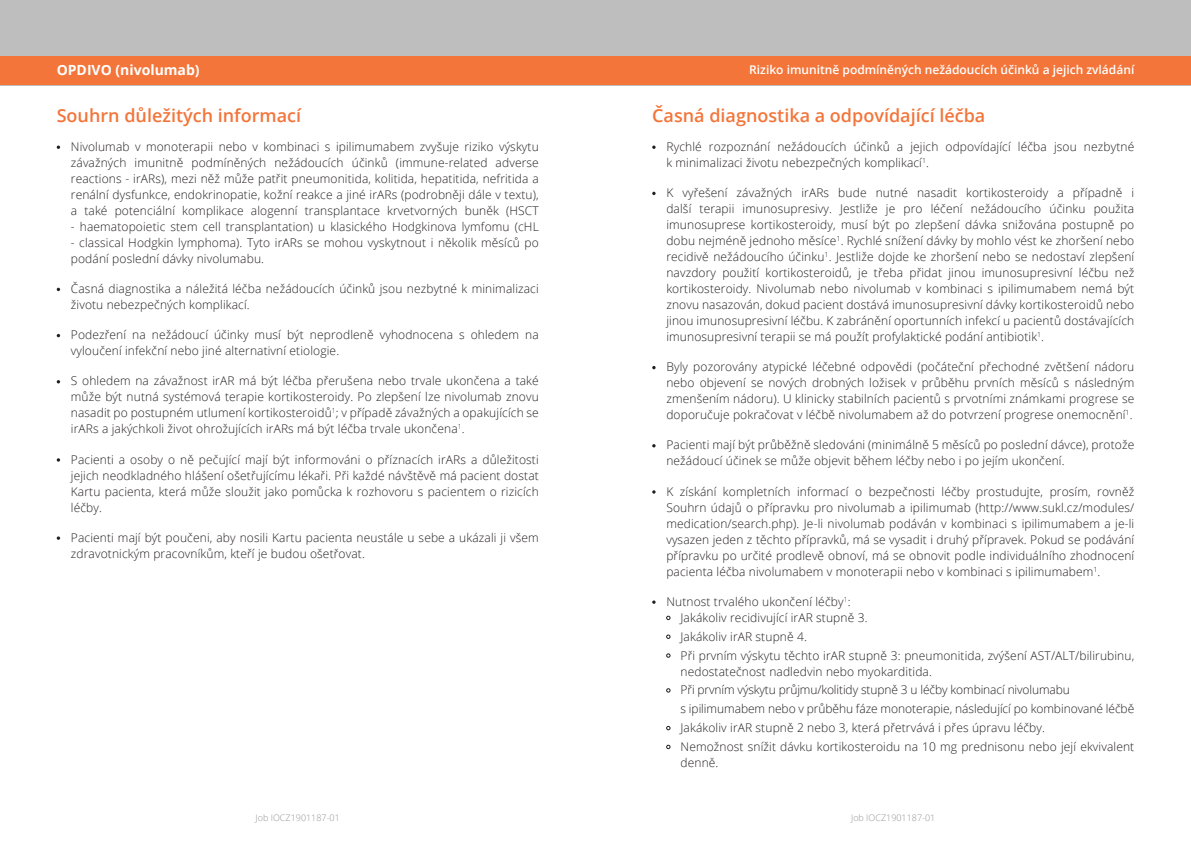
<style>
.page{position:relative;width:1191px;height:842px;background:#fff}
.page>*{position:absolute;margin:0;border:0;box-sizing:border-box;transform-origin:0 0}
.t1{font:600 18px "Open Sans";color:#f3753a}
.t2{font:700 14px "Open Sans";color:#fff}
.t3{font:300 12px/16px "Open Sans";letter-spacing:.01em;color:#231f20}
.t4{font:300 12px "Open Sans";letter-spacing:-.01em;color:#231f20}
.t5{font:600 12px "Open Sans";color:#fff}
.t6{font:300 9px "Open Sans";color:#939598}
</style>
<div class="page">
<svg style="left:57px;top:458px;width:3px;height:4px"></svg>
<svg style="left:57px;top:536px;width:3px;height:4px"></svg>
<svg style="left:652px;top:490px;width:3px;height:4px"></svg>
<svg style="left:666px;top:616px;width:4px;height:4px"></svg>
<svg style="left:666px;top:635px;width:4px;height:4px"></svg>
<svg style="left:666px;top:688px;width:4px;height:4px"></svg>
<svg style="left:666px;top:726px;width:4px;height:4px"></svg>
<svg style="left:666px;top:745px;width:4px;height:4px"></svg>
<div style="left:0;top:0;width:595px;height:85px;background:#bfbebe"></div>
<div style="left:0;top:57px;width:595px;height:28px;background:#f3753a"></div>
<div style="left:595px;top:0;width:596px;height:85px;background:#bfbebe"></div>
<div style="left:595px;top:57px;width:596px;height:28px;background:#f3753a"></div>
<p class="t2" style="left:57px;top:60px;width:144px">OPDIVO (nivolumab)</p>
<p class="t5" style="left:749px;top:61px;width:386px">Riziko imunitně podmíněných nežádoucích účinků a jejich zvládání</p>
<p class="t1" style="left:57px;top:103px;width:246px">Souhrn důležitých informací</p>
<p class="t3" style="left:71px;top:138px;width:469px;text-align:justify">Nivolumab v monoterapii nebo v kombinaci s ipilimumabem zvyšuje riziko výskytu závažných imunitně podmíněných nežádoucích účinků (immune-related adverse reactions - irARs), mezi něž může patřit pneumonitida, kolitida, hepatitida, nefritida a renální dysfunkce, endokrinopatie, kožní reakce a jiné irARs (podrobněji dále v textu), a také potenciální komplikace alogenní transplantace krvetvorných buněk (HSCT</p>
<p class="t3" style="left:71px;top:218px;width:469px">- haematopoietic stem cell transplantation) u klasického Hodgkinova lymfomu (cHL</p>
<p class="t3" style="left:71px;top:234px;width:469px">- classical Hodgkin lymphoma). Tyto irARs se mohou vyskytnout i několik měsíců po podání poslední dávky nivolumabu.</p>
<p class="t3" style="left:71px;top:280px;width:469px">Časná diagnostika a náležitá léčba nežádoucích účinků jsou nezbytné k minimalizaci životu nebezpečných komplikací.</p>
<p class="t3" style="left:71px;top:327px;width:469px">Podezření na nežádoucí účinky musí být neprodleně vyhodnocena s ohledem na vyloučení infekční nebo jiné alternativní etiologie.</p>
<p class="t3" style="left:71px;top:373px;width:469px;text-align:justify">S ohledem na závažnost irAR má být léčba přerušena nebo trvale ukončena a také může být nutná systémová terapie kortikosteroidy. Po zlepšení lze nivolumab znovu nasadit po postupném utlumení kortikosteroidů<sup>1</sup>; v případě závažných a opakujících se irARs a jakýchkoli život ohrožujících irARs má být léčba trvale ukončena<sup>1</sup>.</p>
<p class="t3" style="left:71px;top:451px;width:469px;text-align:justify">Pacienti a osoby o ně pečující mají být informováni o příznacích irARs a důležitosti jejich neodkladného hlášení ošetřujícímu lékaři. Při každé návštěvě má pacient dostat Kartu pacienta, která může sloužit jako pomůcka k rozhovoru s pacientem o rizicích léčby.</p>
<p class="t3" style="left:71px;top:529px;width:469px">Pacienti mají být poučeni, aby nosili Kartu pacienta neustále u sebe a ukázali ji všem zdravotnickým pracovníkům, kteří je budou ošetřovat.</p>
<p class="t1" style="left:652px;top:103px;width:335px">Časná diagnostika a odpovídající léčba</p>
<p class="t3" style="left:666px;top:138px;width:469px">Rychlé rozpoznání nežádoucích účinků a jejich odpovídající léčba jsou nezbytné k minimalizaci životu nebezpečných komplikací<sup>1</sup>.</p>
<p class="t3" style="left:666px;top:184px;width:469px;text-align:justify">K vyřešení závažných irARs bude nutné nasadit kortikosteroidy a případně i další terapii imunosupresivy. Jestliže je pro léčení nežádoucího účinku použita imunosuprese kortikosteroidy, musí být po zlepšení dávka snižována postupně po dobu nejméně jednoho měsíce<sup>1</sup>. Rychlé snížení dávky by mohlo vést ke zhoršení nebo recidivě nežádoucího účinku<sup>1</sup>. Jestliže dojde ke zhoršení nebo se nedostaví zlepšení navzdory použití kortikosteroidů, je třeba přidat jinou imunosupresivní léčbu než kortikosteroidy. Nivolumab nebo nivolumab v kombinaci s ipilimumabem nemá být znovu nasazován, dokud pacient dostává imunosupresivní dávky kortikosteroidů nebo jinou imunosupresivní léčbu. K zabránění oportunních infekcí u pacientů dostávajících imunosupresivní terapii se má použít profylaktické podání antibiotik<sup>1</sup>.</p>
<p class="t3" style="left:666px;top:359px;width:469px;text-align:justify">Byly pozorovány atypické léčebné odpovědi (počáteční přechodné zvětšení nádoru nebo objevení se nových drobných ložisek v průběhu prvních měsíců s následným zmenšením nádoru). U klinicky stabilních pacientů s prvotními známkami progrese se doporučuje pokračovat v léčbě nivolumabem až do potvrzení progrese onemocnění<sup>1</sup>.</p>
<p class="t3" style="left:666px;top:437px;width:469px">Pacienti mají být průběžně sledováni (minimálně 5 měsíců po poslední dávce), protože nežádoucí účinek se může objevit během léčby nebo i po jejím ukončení.</p>
<p class="t3" style="left:666px;top:483px;width:469px;text-align:justify">K získání kompletních informací o bezpečnosti léčby prostudujte, prosím, rovněž Souhrn údajů o přípravku pro nivolumab a ipilimumab (http://www.sukl.cz/modules/ medication/search.php). Je-li nivolumab podáván v kombinaci s ipilimumabem a je-li vysazen jeden z těchto přípravků, má se vysadit i druhý přípravek. Pokud se podávání přípravku po určité prodlevě obnoví, má se obnovit podle individuálního zhodnocení pacienta léčba nivolumabem v monoterapii nebo v kombinaci s ipilimumabem<sup>1</sup>.</p>
<p class="t3" style="left:666px;top:593px;width:186px">Nutnost trvalého ukončení léčby<sup>1</sup>:</p>
<p class="t3" style="left:680px;top:609px;width:188px">Jakákoliv recidivující irAR stupně 3.</p>
<p class="t3" style="left:680px;top:628px;width:128px">Jakákoliv irAR stupně 4.</p>
<p class="t3" style="left:680px;top:647px;width:455px">Při prvním výskytu těchto irAR stupně 3: pneumonitida, zvýšení AST/ALT/bilirubinu, nedostatečnost nadledvin nebo myokarditida.</p>
<p class="t4" style="left:680px;top:682px;width:391px">Při prvním výskytu průjmu/kolitidy stupně 3 u léčby kombinací nivolumabu</p>
<p class="t3" style="left:680px;top:700px;width:455px">s ipilimumabem nebo v průběhu fáze monoterapie, následující po kombinované léčbě</p>
<p class="t3" style="left:680px;top:719px;width:366px">Jakákoliv irAR stupně 2 nebo 3, která přetrvává i přes úpravu léčby.</p>
<p class="t3" style="left:680px;top:738px;width:455px">Nemožnost snížit dávku kortikosteroidu na 10 mg prednisonu nebo její ekvivalent denně.</p>
<p class="t6" style="left:256px;top:811px;width:86px">Job IOCZ1901187-01</p>
<p class="t6" style="left:851px;top:811px;width:86px">Job IOCZ1901187-01</p>
</div>
